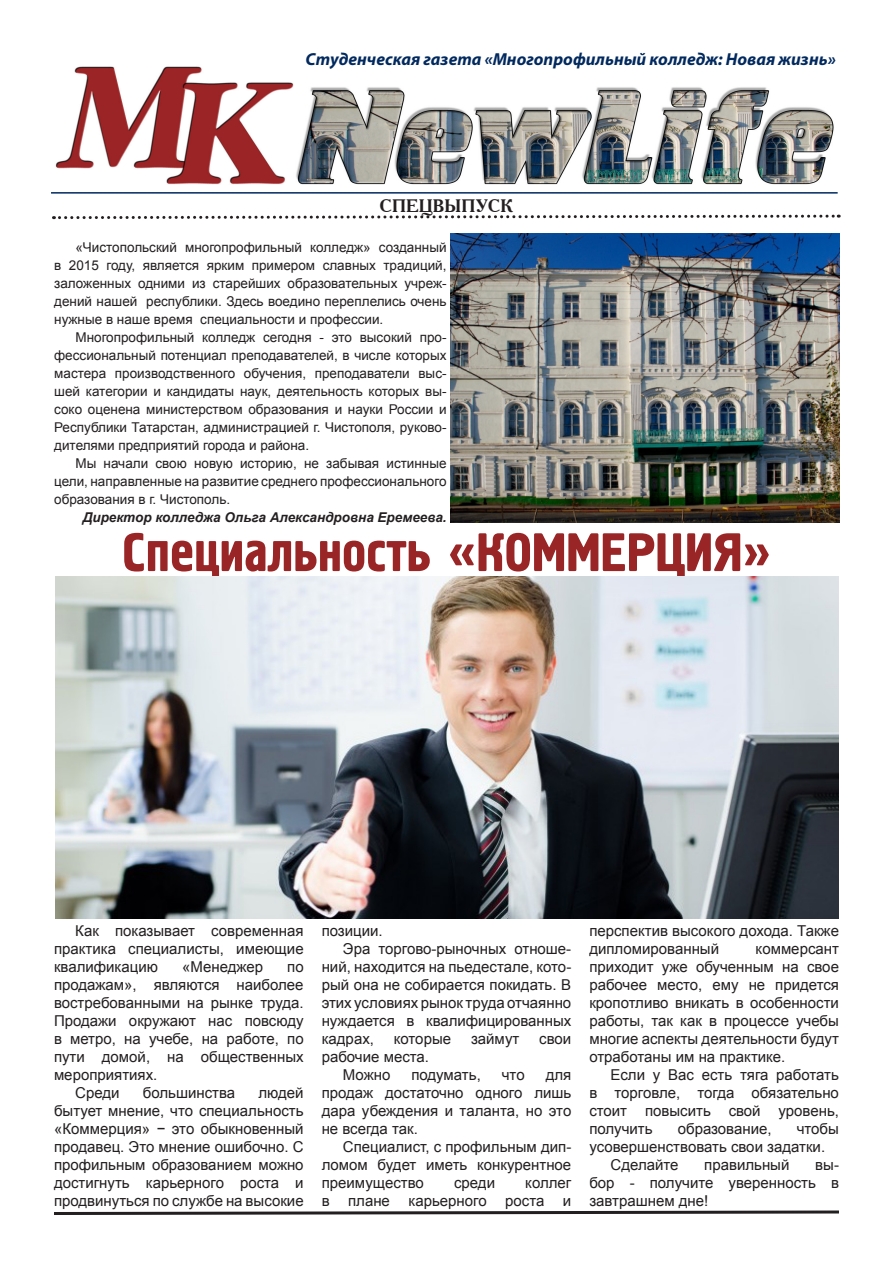
<style>
.page{position:relative;width:893px;height:1263px;background:#fff}
.page>*{position:absolute;margin:0;border:0;box-sizing:border-box;transform-origin:0 0}
.t1{font:54px "Hermes";color:#992526}
.t2{font:700 18px "Academy";color:#231f20}
.t3{font:italic 700 17.4px "Myriad Pro";color:#01295e}
.t4{font:15px/18px "Arial";color:#231f20;text-align:justify}
.t5{font:13.5px/18px "Arial";color:#231f20;text-align:justify}
.t6{font:italic 700 13.5px "Arial";color:#231f20}
</style>
<div class="page">
<img style="left:55px;top:66px;width:779px;height:119px">
<hr style="left:51px;top:192px;width:787px;height:2px;background:#01295e">
<svg style="left:53px;top:214px;width:786px;height:6px"></svg>
<img style="left:451px;top:234px;width:389px;height:288px">
<img style="left:55px;top:576px;width:784px;height:342px">
<svg style="left:54px;top:1210px;width:785px;height:5px"></svg>
<p class="t3" style="left:306px;top:48px;width:531px">Студенческая газета «Многопрофильный колледж: Новая жизнь»</p>
<p class="t2" style="left:379px;top:194px;width:136px">Спецвыпуск</p>
<p class="t5" style="left:54px;top:238px;width:394px;text-indent:21px">«Чистопольский многопрофильный колледж» созданный в 2015 году, является ярким примером славных традиций, заложенных одними из старейших образовательных учреж&shy;дений нашей республики. Здесь воедино переплелись очень нужные в наше время специальности и профессии.</p>
<p class="t5" style="left:54px;top:328px;width:394px;text-indent:21px">Многопрофильный колледж сегодня - это высокий про&shy;фессиональный потенциал преподавателей, в числе которых мастера производственного обучения, преподаватели выс&shy;шей категории и кандидаты наук, деятельность которых вы&shy;соко оценена министерством образования и науки России и Республики Татарстан, администрацией г. Чистополя, руково&shy;дителями предприятий города и района.</p>
<p class="t5" style="left:54px;top:454px;width:394px;text-indent:21px">Мы начали свою новую историю, не забывая истинные цели, направленные на развитие среднего профессионального образования в г. Чистополь.</p>
<p class="t6" style="left:83px;top:508px;width:365px">Директор колледжа Ольга Александровна Еремеева.</p>
<h1 class="t1" style="left:122px;top:522px;width:651px">Специальность «Коммерция»</h1>
<p class="t4" style="left:54px;top:922px;width:251px;text-indent:21px">Как показывает современная практика специалисты, имеющие квалификацию</p>
<p class="t4" style="left:182px;top:958px;width:83px">«Менеджер</p>
<p class="t4" style="left:287px;top:958px;width:18px">по</p>
<p class="t4" style="left:54px;top:976px;width:251px">продажам», являются наиболее</p>
<p class="t4" style="left:54px;top:994px;width:251px">востребованными на рынке труда.</p>
<p class="t4" style="left:54px;top:1012px;width:251px">Продажи окружают нас повсюду</p>
<p class="t4" style="left:54px;top:1030px;width:251px">в метро, на учебе, на работе, по</p>
<p class="t4" style="left:54px;top:1048px;width:251px">пути домой, на общественных</p>
<p class="t4" style="left:54px;top:1066px;width:105px">мероприятиях.</p>
<p class="t4" style="left:75px;top:1084px;width:46px">Среди</p>
<p class="t4" style="left:143px;top:1084px;width:94px">большинства</p>
<p class="t4" style="left:54px;top:1084px;width:251px;text-indent:204px">людей бытует мнение, что специальность «Коммерция» − это обыкновенный продавец. Это мнение ошибочно. С профильным образованием можно достигнуть карьерного роста и продвинуться по службе на высокие</p>
<p class="t4" style="left:322px;top:922px;width:63px">позиции.</p>
<p class="t4" style="left:343px;top:940px;width:230px">Эра торгово-рыночных отноше-</p>
<p class="t4" style="left:322px;top:958px;width:251px">ний, находится на пьедестале, кото-</p>
<p class="t4" style="left:322px;top:976px;width:251px">рый она не собирается покидать. В</p>
<p class="t4" style="left:322px;top:994px;width:251px">этих условиях рынок труда отчаянно</p>
<p class="t4" style="left:322px;top:1012px;width:251px">нуждается в квалифицированных</p>
<p class="t4" style="left:322px;top:1030px;width:54px">кадрах,</p>
<p class="t4" style="left:394px;top:1030px;width:59px">которые</p>
<p class="t4" style="left:471px;top:1030px;width:50px">займут</p>
<p class="t4" style="left:539px;top:1030px;width:34px">свои</p>
<p class="t4" style="left:343px;top:1048px;width:88px;text-indent:-21px">рабочие места.<br>Можно</p>
<p class="t4" style="left:411px;top:1066px;width:71px">подумать,</p>
<p class="t4" style="left:502px;top:1066px;width:24px">что</p>
<p class="t4" style="left:322px;top:1066px;width:251px;text-indent:224px">для продаж достаточно одного лишь дара убеждения и таланта, но это не всегда так.</p>
<p class="t4" style="left:322px;top:1138px;width:251px;text-indent:21px">Специалист, с профильным дип&shy;ломом будет иметь конкурентное преимущество</p>
<p class="t4" style="left:322px;top:1174px;width:251px;text-align:right">коллег<br>в плане карьерного роста и</p>
<p class="t4" style="left:454px;top:1174px;width:42px">среди</p>
<p class="t4" style="left:589px;top:922px;width:251px">перспектив высокого дохода. Также дипломированный</p>
<p class="t4" style="left:589px;top:940px;width:251px;text-indent:166px">коммерсант приходит уже обученным на свое рабочее место, ему не придется кропотливо вникать в особенности работы, так как в процессе учебы многие аспекты деятельности будут отработаны им на практике.</p>
<p class="t4" style="left:589px;top:1066px;width:251px;text-indent:21px">Если у Вас есть тяга работать в торговле, тогда обязательно стоит повысить свой уровень, получить</p>
<p class="t4" style="left:678px;top:1120px;width:95px">образование,</p>
<p class="t4" style="left:797px;top:1120px;width:44px">чтобы</p>
<p class="t4" style="left:589px;top:1138px;width:237px">усовершенствовать свои задатки.</p>
<p class="t4" style="left:611px;top:1156px;width:69px">Сделайте</p>
<p class="t4" style="left:704px;top:1156px;width:87px">правильный</p>
<p class="t4" style="left:589px;top:1156px;width:251px;text-indent:226px">вы&shy;бор - получите уверенность в завтрашнем дне!</p>
</div>
